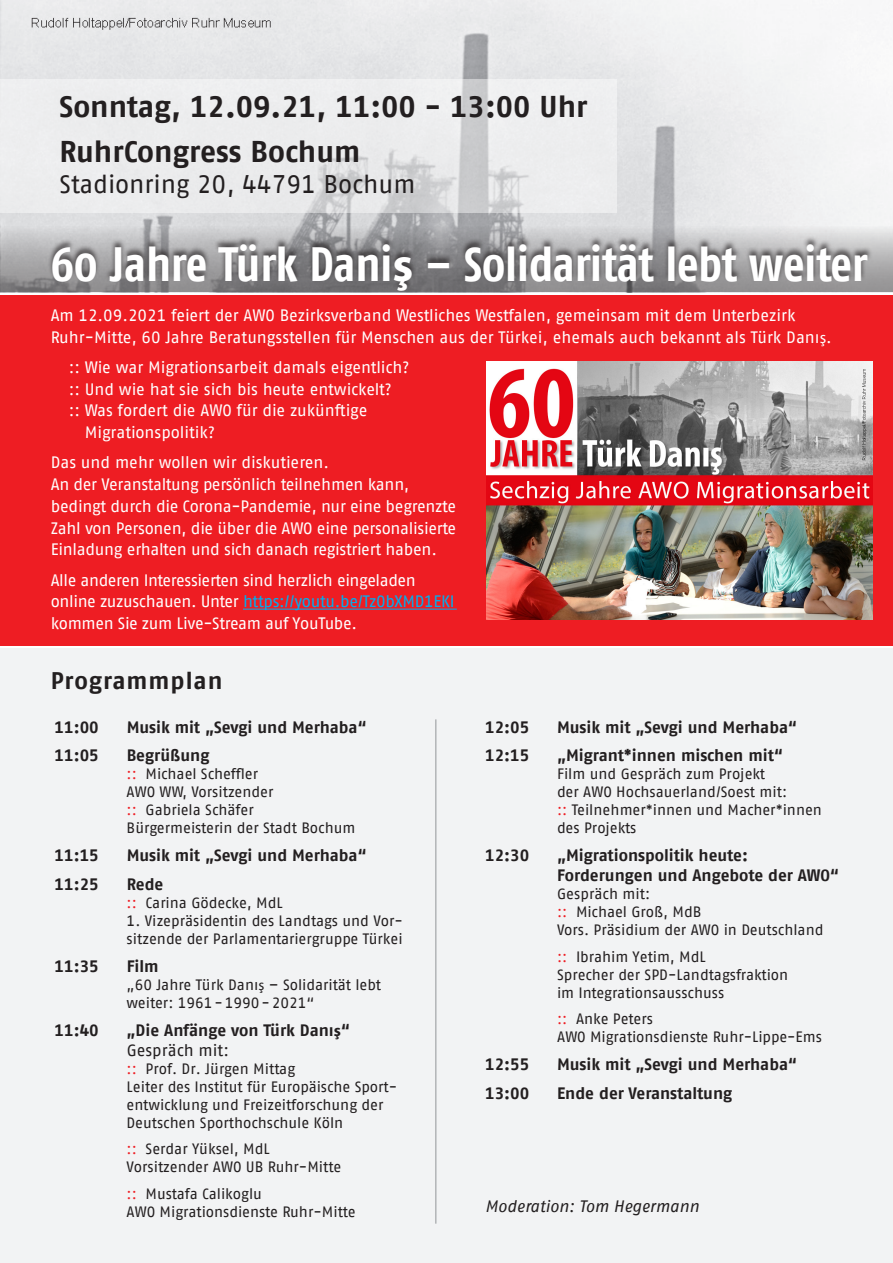
<style>
.page{position:relative;width:893px;height:1263px;background:#fff}
.page>*{position:absolute;margin:0;border:0;box-sizing:border-box;transform-origin:0 0}
.t1{font:700 48px "AWO Fago Cond";letter-spacing:-.005em;color:#fff}
.t2{font:700 30px "AWO Fago Office";color:#231f20}
.t3{font:25.5px "AWO Fago Office";color:#231f20}
.t4{font:700 24px "AWO Fago Office";letter-spacing:.04em;color:#231f20}
.t5{font:16.5px/21.8px "AWO Fago Office";letter-spacing:-.015em;color:#fff}
.t6{font:700 16.5px/19.8px "AWO Fago Office";letter-spacing:-.005em;color:#231f20}
.t7{font:italic 16.5px "AWO Fago Office";letter-spacing:-.005em;color:#231f20}
.t8{font:15px/18px "AWO Fago Office";color:#231f20}
.s1{font-family:"Myriad Pro"}
.s2{color:#00aeef}
.s3{color:#ee1d23}
.s4{font-weight:400}
</style>
<div class="page">
<div style="left:0;top:648px;width:893px;height:615px;background:#f2f3f4"></div>
<div style="left:0;top:296px;width:893px;height:350px;background:#ee1d23"></div>
<img style="left:0;top:0;width:893px;height:213px">
<svg style="left:0;top:213px;width:893px;height:79px;background:#c8c9cb"></svg>
<hr style="left:243px;top:609px;width:214px;height:1px;background:#00aeef">
<img style="left:487px;top:361px;width:386px;height:259px">
<svg style="left:0;top:79px;width:617px;height:134px;background:#e8e9ea"></svg>
<hr style="left:435px;top:719px;width:1px;height:505px;background:#939598">
<div style="left:48px;top:236px;width:825px;height:56px;background:#231f20;opacity:.75"></div>
<p class="t2" style="left:60px;top:89px;width:529px">Sonntag, 12.09.21, 11:00 - 13:00 Uhr</p>
<p class="t2" style="left:60px;top:134px;width:302px">RuhrCongress Bochum</p>
<p class="t3" style="left:60px;top:169px;width:357px">Stadionring 20, 44791 Bochum</p>
<p class="t1" style="left:51px;top:236px;width:818px">60 Jahre Türk Dani<span class="s1">ş</span> – Solidarität lebt weiter</p>
<p class="t5" style="left:51px;top:304px;width:783px">Am 12.09.2021 feiert der AWO Bezirksverband Westliches Westfalen, gemeinsam mit dem Unterbezirk<br>Ruhr-Mitte, 60 Jahre Beratungsstellen für Menschen aus der Türkei, ehemals auch bekannt als Türk Danı<span class="s1">ş</span>.</p>
<p class="t5" style="left:69px;top:356px;width:342px">:: Wie war Migrationsarbeit damals eigentlich?</p>
<p class="t5" style="left:69px;top:378px;width:325px">:: Und wie hat sie sich bis heute entwickelt?</p>
<p class="t5" style="left:85px;top:400px;width:284px;text-indent:-16px">:: Was fordert die AWO für die zukünftige<br>Migrationspolitik?</p>
<p class="t5" style="left:51px;top:452px;width:280px">Das und mehr wollen wir diskutieren.</p>
<p class="t5" style="left:51px;top:473px;width:407px">An der Veranstaltung persönlich teilnehmen kann, bedingt durch die Corona-Pandemie, nur eine begrenzte Zahl von Personen, die über die AWO eine personalisierte Einladung erhalten und sich danach registriert haben.</p>
<p class="t5" style="left:51px;top:569px;width:405px">Alle anderen Interessierten sind herzlich eingeladen online zuzuschauen. Unter <span class="s2">https://youtu.be/Tz0bXMD1EKI </span>kommen Sie zum Live-Stream auf YouTube.</p>
<p class="t4" style="left:51px;top:667px;width:173px">Programmplan</p>
<p class="t6" style="left:55px;top:717px;width:46px">11:00</p>
<p class="t6" style="left:127px;top:717px;width:241px">Musik mit „Sevgi und Merhaba“</p>
<p class="t6" style="left:55px;top:745px;width:46px">11:05</p>
<p class="t6" style="left:127px;top:745px;width:84px">Begrüßung</p>
<p class="t8" style="left:127px;top:764px;width:230px"><span class="s3">::</span> Michael Scheffler<br>AWO WW, Vorsitzender<br><span class="s3">::</span> Gabriela Schäfer<br>Bürgermeisterin der Stadt Bochum</p>
<p class="t6" style="left:55px;top:845px;width:46px">11:15</p>
<p class="t6" style="left:127px;top:845px;width:241px">Musik mit „Sevgi und Merhaba“</p>
<p class="t6" style="left:55px;top:874px;width:46px">11:25</p>
<p class="t6" style="left:127px;top:874px;width:38px">Rede</p>
<p class="t8" style="left:127px;top:893px;width:158px"><span class="s3">::</span> Carina Gödecke, MdL</p>
<p class="t8" style="left:127px;top:911px;width:278px">1. Vizepräsidentin des Landtags und Vor&shy;sitzende der Parlamentariergruppe Türkei</p>
<p class="t6" style="left:55px;top:956px;width:46px">11:35</p>
<p class="t6" style="left:127px;top:956px;width:33px">Film</p>
<p class="t8" style="left:127px;top:975px;width:256px">„60 Jahre Türk Danı<span class="s1">ş</span> – Solidarität lebt weiter: 1961-1990-2021“</p>
<p class="t6" style="left:55px;top:1020px;width:46px">11:40</p>
<p class="t6" style="left:127px;top:1020px;width:225px">„Die Anfänge von Türk Danı<span class="s1">ş</span>“<br><span class="s4">Gespräch mit:</span></p>
<p class="t8" style="left:127px;top:1059px;width:272px"><span class="s3">::</span> Prof. Dr. Jürgen Mittag<br>Leiter des Institut für Europäische Sport&shy;entwicklung und Freizeitforschung der Deutschen Sporthochschule Köln</p>
<p class="t8" style="left:127px;top:1140px;width:216px"><span class="s3">::</span> Serdar Yüksel, MdL<br>Vorsitzender AWO UB Ruhr-Mitte</p>
<p class="t8" style="left:127px;top:1184px;width:231px"><span class="s3">::</span> Mustafa Calikoglu<br>AWO Migrationsdienste Ruhr-Mitte</p>
<p class="t6" style="left:485px;top:717px;width:46px">12:05</p>
<p class="t6" style="left:557px;top:717px;width:241px">Musik mit „Sevgi und Merhaba“</p>
<p class="t6" style="left:485px;top:745px;width:46px">12:15</p>
<p class="t6" style="left:557px;top:745px;width:227px">„Migrant*innen mischen mit“</p>
<p class="t8" style="left:557px;top:764px;width:266px">Film und Gespräch zum Projekt<br>der AWO Hochsauerland/Soest mit:<br><span class="s3">::</span> Teilnehmer*innen und Macher*innen des Projekts</p>
<p class="t6" style="left:485px;top:845px;width:46px">12:30</p>
<p class="t6" style="left:557px;top:845px;width:283px">„Migrationspolitik heute:<br>Forderungen und Angebote der AWO“</p>
<p class="t8" style="left:557px;top:885px;width:268px">Gespräch mit:<br><span class="s3">::</span> Michael Groß, MdB<br>Vors. Präsidium der AWO in Deutschland</p>
<p class="t8" style="left:557px;top:947px;width:233px"><span class="s3">::</span> Ibrahim Yetim, MdL<br>Sprecher der SPD-Landtagsfraktion im Integrationsausschuss</p>
<p class="t8" style="left:557px;top:1010px;width:266px"><span class="s3">::</span> Anke Peters<br>AWO Migrationsdienste Ruhr-Lippe-Ems</p>
<p class="t6" style="left:485px;top:1054px;width:46px">12:55</p>
<p class="t6" style="left:557px;top:1054px;width:241px">Musik mit „Sevgi und Merhaba“</p>
<p class="t6" style="left:485px;top:1083px;width:46px">13:00</p>
<p class="t6" style="left:557px;top:1083px;width:177px">Ende der Veranstaltung</p>
<p class="t7" style="left:485px;top:1197px;width:215px">Moderation: Tom Hegermann</p>
</div>
